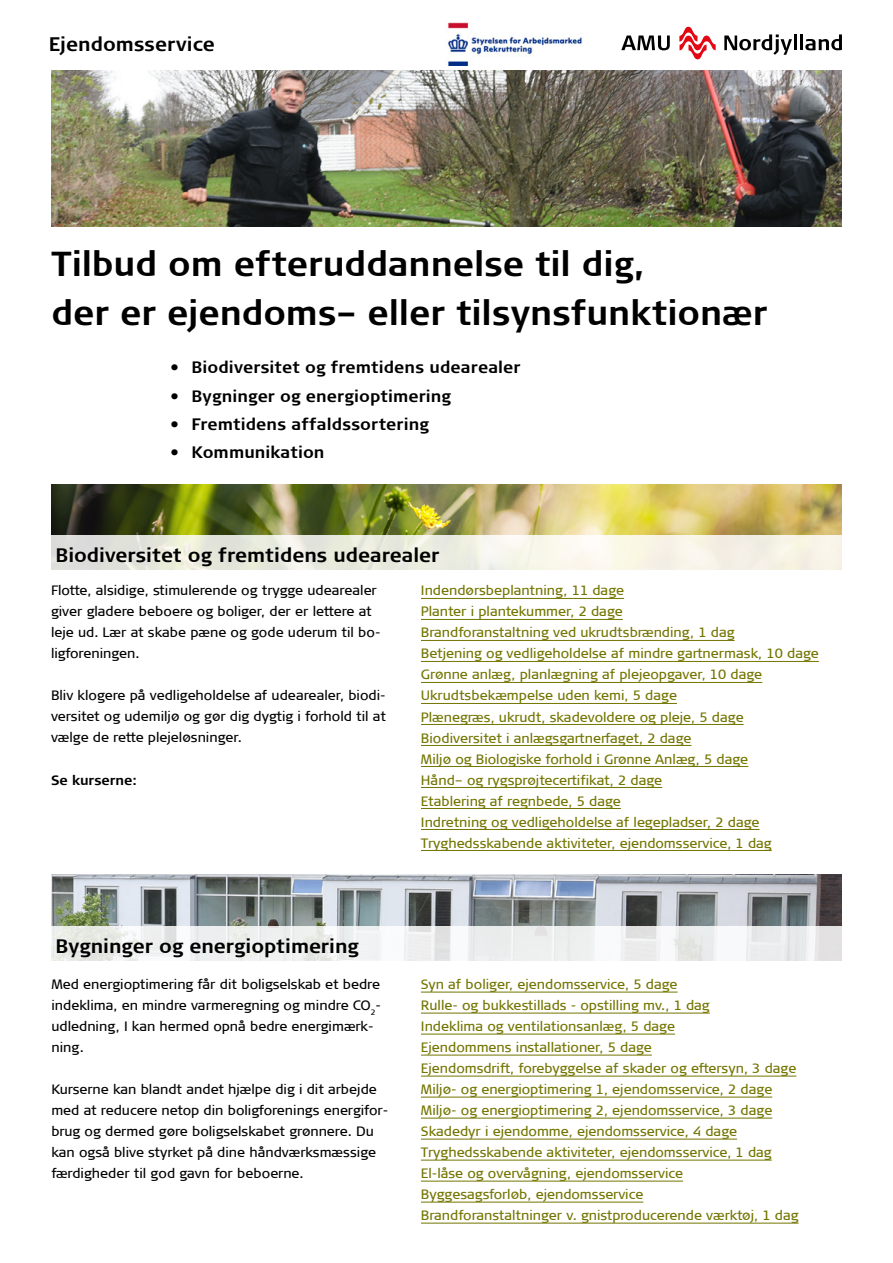
<style>
.page{position:relative;width:893px;height:1263px;background:#fff}
.page>*{position:absolute;margin:0;border:0;box-sizing:border-box;transform-origin:0 0}
.t1{font:700 34.5px/49.2px "Signa Column";letter-spacing:-.005em;color:#000}
.t2{font:700 19.5px "Signa Column";color:#000}
.t3{font:700 16.5px "Signa Column";letter-spacing:.005em;color:#000}
.t4{font:13.5px/21px "Signa Column";color:#737500}
.t5{font:13.5px/21px "Signa Column";color:#000}
.t6{font:700 13.5px "Signa Column";color:#000}
</style>
<div class="page">
<img style="left:51px;top:70px;width:791px;height:156px">
<img style="left:51px;top:485px;width:791px;height:50px">
<img style="left:51px;top:875px;width:791px;height:51px">
<svg style="left:51px;top:535px;width:791px;height:35px;background:#eeede3"></svg>
<svg style="left:51px;top:926px;width:791px;height:35px;fill:#edefef"></svg>
<hr style="left:421px;top:598px;width:203px;height:1px;background:#737500">
<hr style="left:421px;top:619px;width:202px;height:1px;background:#737500">
<hr style="left:421px;top:640px;width:314px;height:1px;background:#737500">
<hr style="left:421px;top:661px;width:398px;height:1px;background:#737500">
<hr style="left:421px;top:682px;width:341px;height:1px;background:#737500">
<hr style="left:421px;top:703px;width:256px;height:1px;background:#737500">
<hr style="left:421px;top:724px;width:323px;height:1px;background:#737500">
<hr style="left:421px;top:745px;width:270px;height:1px;background:#737500">
<hr style="left:421px;top:766px;width:327px;height:1px;background:#737500">
<hr style="left:421px;top:787px;width:241px;height:1px;background:#737500">
<hr style="left:421px;top:808px;width:200px;height:1px;background:#737500">
<hr style="left:421px;top:829px;width:339px;height:1px;background:#737500">
<hr style="left:421px;top:850px;width:351px;height:1px;background:#737500">
<hr style="left:421px;top:992px;width:257px;height:1px;background:#737500">
<hr style="left:421px;top:1013px;width:289px;height:1px;background:#737500">
<hr style="left:421px;top:1034px;width:254px;height:1px;background:#737500">
<hr style="left:421px;top:1055px;width:231px;height:1px;background:#737500">
<hr style="left:421px;top:1076px;width:375px;height:1px;background:#737500">
<hr style="left:421px;top:1097px;width:351px;height:1px;background:#737500">
<hr style="left:421px;top:1118px;width:351px;height:1px;background:#737500">
<hr style="left:421px;top:1139px;width:316px;height:1px;background:#737500">
<hr style="left:421px;top:1160px;width:351px;height:1px;background:#737500">
<hr style="left:421px;top:1181px;width:262px;height:1px;background:#737500">
<hr style="left:421px;top:1202px;width:222px;height:1px;background:#737500">
<hr style="left:421px;top:1223px;width:378px;height:1px;background:#737500">
<svg style="left:621px;top:36px;width:49px;height:14px"></svg>
<svg style="left:724px;top:34px;width:68px;height:21px"></svg>
<hr style="left:794px;top:34px;width:3px;height:16px;background:#000">
<hr style="left:800px;top:34px;width:3px;height:16px;background:#000">
<svg style="left:805px;top:34px;width:37px;height:16px"></svg>
<svg style="left:679px;top:27px;width:37px;height:32px"></svg>
<img style="left:448px;top:23px;width:134px;height:43px">
<h2 class="t2" style="left:49px;top:33px;width:167px">Ejendomsservice</h2>
<h1 class="t1" style="left:51px;top:239px;width:717px">Tilbud om efteruddannelse til dig,<br>der er ejendoms– eller tilsynsfunktionær</h1>
<p class="t3" style="left:170px;top:358px;width:352px">• Biodiversitet og fremtidens udearealer</p>
<p class="t3" style="left:170px;top:386px;width:282px">• Bygninger og energioptimering</p>
<p class="t3" style="left:170px;top:414px;width:260px">• Fremtidens affaldssortering</p>
<p class="t3" style="left:170px;top:443px;width:156px">• Kommunikation</p>
<h2 class="t2" style="left:56px;top:543px;width:385px">Biodiversitet og fremtidens udearealer</h2>
<p class="t5" style="left:51px;top:580px;width:331px">Flotte, alsidige, stimulerende og trygge udearealer giver gladere beboere og boliger, der er lettere at leje ud. Lær at skabe pæne og gode uderum til bo&shy;ligforeningen.</p>
<p class="t5" style="left:51px;top:685px;width:336px;text-align:justify">Bliv klogere på vedligeholdelse af udearealer, biodi&shy;versitet og udemiljø og gør dig dygtig i forhold til at vælge de rette plejeløsninger.</p>
<p class="t6" style="left:51px;top:772px;width:87px">Se kurserne:</p>
<p class="t4" style="left:421px;top:580px;width:399px">Indendørsbeplantning, 11 dage<br>Planter i plantekummer, 2 dage<br>Brandforanstaltning ved ukrudtsbrænding, 1 dag<br>Betjening og vedligeholdelse af mindre gartnermask, 10 dage Grønne anlæg, planlægning af plejeopgaver, 10 dage Ukrudtsbekæmpelse uden kemi, 5 dage<br>Plænegræs, ukrudt, skadevoldere og pleje, 5 dage Biodiversitet i anlægsgartnerfaget, 2 dage<br>Miljø og Biologiske forhold i Grønne Anlæg, 5 dage<br>Hånd– og rygsprøjtecertifikat, 2 dage<br>Etablering af regnbede, 5 dage<br>Indretning og vedligeholdelse af legepladser, 2 dage Tryghedsskabende aktiviteter, ejendomsservice, 1 dag</p>
<h2 class="t2" style="left:56px;top:935px;width:305px">Bygninger og energioptimering</h2>
<p class="t5" style="left:51px;top:974px;width:331px">Med energioptimering får dit boligselskab et bedre indeklima, en mindre varmeregning og mindre CO<sub>2</sub>- udledning, I kan hermed opnå bedre energimærk&shy;ning.</p>
<p class="t5" style="left:51px;top:1079px;width:338px">Kurserne kan blandt andet hjælpe dig i dit arbejde med at reducere netop din boligforenings energifor&shy;brug og dermed gøre boligselskabet grønnere. Du kan også blive styrket på dine håndværksmæssige færdigheder til god gavn for beboerne.</p>
<p class="t4" style="left:421px;top:974px;width:379px">Syn af boliger, ejendomsservice, 5 dage<br>Rulle- og bukkestillads - opstilling mv., 1 dag<br>Indeklima og ventilationsanlæg, 5 dage<br>Ejendommens installationer, 5 dage<br>Ejendomsdrift, forebyggelse af skader og eftersyn, 3 dage Miljø- og energioptimering 1, ejendomsservice, 2 dage Miljø- og energioptimering 2, ejendomsservice, 3 dage Skadedyr i ejendomme, ejendomsservice, 4 dage Tryghedsskabende aktiviteter, ejendomsservice, 1 dag El-låse og overvågning, ejendomsservice<br>Byggesagsforløb, ejendomsservice<br>Brandforanstaltninger v. gnistproducerende værktøj, 1 dag</p>
</div>
